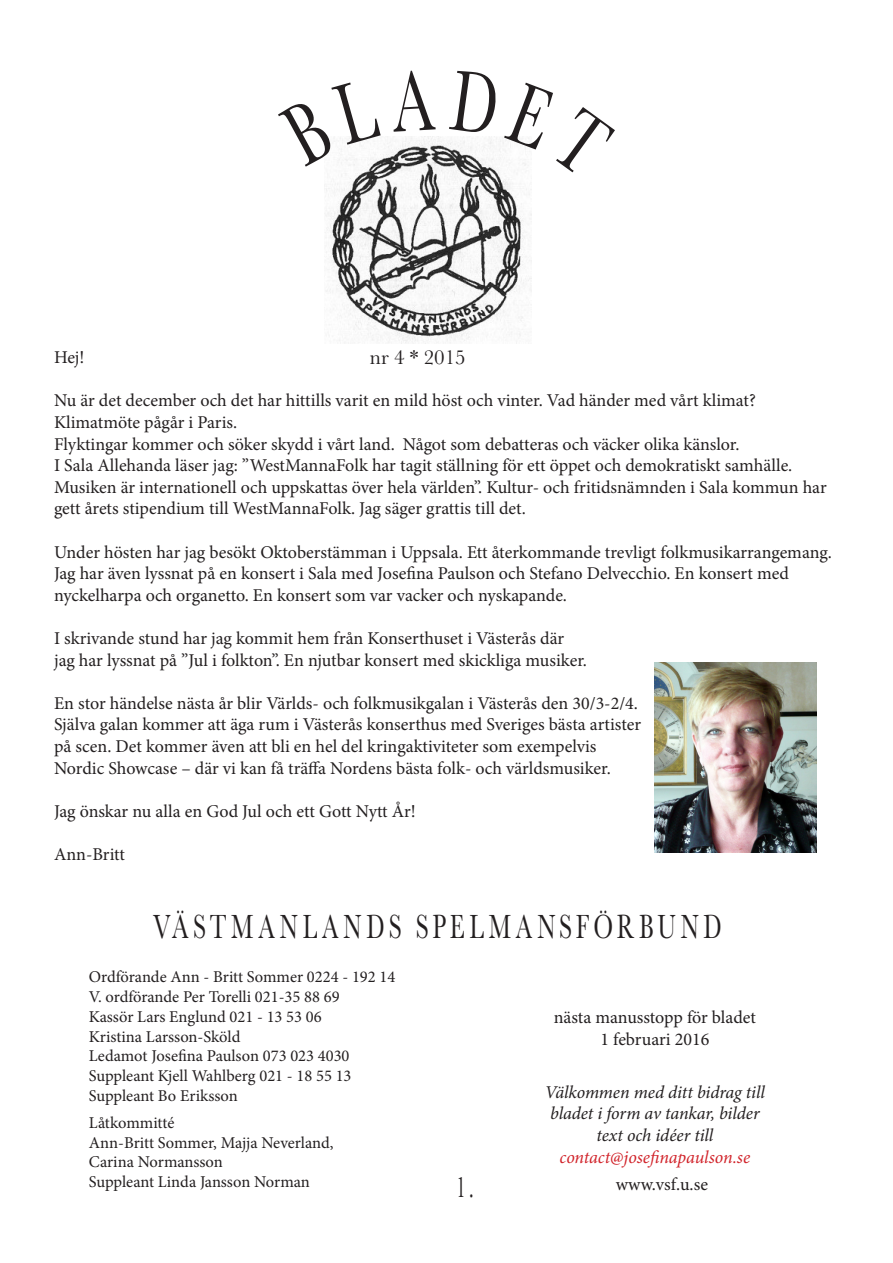
<style>
.page{position:relative;width:893px;height:1263px;background:#fff}
.page>*{position:absolute;margin:0;border:0;box-sizing:border-box;transform-origin:0 0}
.t1{font:34.8px "Baskerville";letter-spacing:.195em;color:#231f20;scale:.69 1}
.t2{font:30.45px "Baskerville";color:#231f20;scale:.69 1}
.t3{font:21px "Baskerville";color:#231f20}
.t4{font:18px/21.6px "Minion Pro";letter-spacing:-.005em;color:#231f20}
.t5{font:italic 18px/21.6px "Minion Pro";letter-spacing:-.005em;color:#231f20;text-align:center}
.t6{font:italic 18px "Minion Pro";letter-spacing:-.005em;color:#d1232a}
.t7{font:16.5px "Minion Pro";letter-spacing:-.005em;color:#231f20}
</style>
<div class="page">
<img style="left:325px;top:137px;width:207px;height:206px">
<img style="left:655px;top:662px;width:161px;height:190px">
<svg style="left:325px;top:137px;width:56px;height:30px"></svg>
<svg style="left:449px;top:136px;width:83px;height:42px"></svg>
<p class="t3" style="left:370px;top:344px;width:97px">nr 4 * 2015</p>
<p class="t4" style="left:54px;top:347px;width:32px">Hej!</p>
<p class="t4" style="left:54px;top:390px;width:703px">Nu är det december och det har hittills varit en mild höst och vinter. Vad händer med vårt klimat?</p>
<p class="t4" style="left:54px;top:411px;width:185px">Klimatmöte pågår i Paris.</p>
<p class="t4" style="left:54px;top:433px;width:687px">Flyktingar kommer och söker skydd i vårt land. Något som debatteras och väcker olika känslor.</p>
<p class="t4" style="left:54px;top:455px;width:740px">I Sala Allehanda läser jag: ”WestMannaFolk har tagit ställning för ett öppet och demokratiskt samhälle.</p>
<p class="t4" style="left:54px;top:476px;width:774px">Musiken är internationell och uppskattas över hela världen”. Kultur- och fritidsnämnden i Sala kommun har gett årets stipendium till WestMannaFolk. Jag säger grattis till det.</p>
<p class="t4" style="left:54px;top:541px;width:779px">Under hösten har jag besökt Oktoberstämman i Uppsala. Ett återkommande trevligt folkmusikarrangemang.</p>
<p class="t4" style="left:54px;top:563px;width:736px">Jag har även lyssnat på en konsert i Sala med Josefina Paulson och Stefano Delvecchio. En konsert med</p>
<p class="t4" style="left:54px;top:584px;width:515px">nyckelharpa och organetto. En konsert som var vacker och nyskapande.</p>
<p class="t4" style="left:54px;top:627px;width:512px">I skrivande stund har jag kommit hem från Konserthuset i Västerås där</p>
<p class="t4" style="left:54px;top:649px;width:535px">jag har lyssnat på ”Jul i folkton”. En njutbar konsert med skickliga musiker.</p>
<p class="t4" style="left:54px;top:692px;width:586px">En stor händelse nästa år blir Världs- och folkmusikgalan i Västerås den 30/3-2/4.</p>
<p class="t4" style="left:54px;top:714px;width:589px">Själva galan kommer att äga rum i Västerås konserthus med Sveriges bästa artister</p>
<p class="t4" style="left:54px;top:735px;width:544px">på scen. Det kommer även att bli en hel del kringaktiviteter som exempelvis</p>
<p class="t4" style="left:54px;top:757px;width:558px">Nordic Showcase – där vi kan få träffa Nordens bästa folk- och världsmusiker.</p>
<p class="t4" style="left:54px;top:800px;width:363px">Jag önskar nu alla en God Jul och ett Gott Nytt År!</p>
<p class="t4" style="left:54px;top:843px;width:73px">Ann-Britt</p>
<p class="t1" style="left:153px;top:904px;width:826px">VÄSTMANLANDS SPELMANSFÖRBUND</p>
<p class="t7" style="left:89px;top:966px;width:308px">Ordförande Ann - Britt Sommer 0224 - 192 14</p>
<p class="t7" style="left:89px;top:986px;width:252px">V. ordförande Per Torelli 021-35 88 69</p>
<p class="t7" style="left:89px;top:1005px;width:234px">Kassör Lars Englund 021 - 13 53 06</p>
<p class="t7" style="left:89px;top:1025px;width:153px">Kristina Larsson-Sköld</p>
<p class="t7" style="left:89px;top:1045px;width:262px">Ledamot Josefina Paulson 073 023 4030</p>
<p class="t7" style="left:89px;top:1065px;width:264px">Suppleant Kjell Wahlberg 021 - 18 55 13</p>
<p class="t7" style="left:89px;top:1085px;width:150px">Suppleant Bo Eriksson</p>
<p class="t7" style="left:89px;top:1111px;width:87px">Låtkommitté</p>
<p class="t7" style="left:89px;top:1131px;width:246px">Ann-Britt Sommer, Majja Neverland,</p>
<p class="t7" style="left:89px;top:1151px;width:135px">Carina Normansson</p>
<p class="t7" style="left:89px;top:1171px;width:223px">Suppleant Linda Jansson Norman</p>
<p class="t4" style="left:616px;top:1173px;width:94px">www.vsf.u.se</p>
<p class="t4" style="left:554px;top:1006px;width:204px">nästa manusstopp för bladet</p>
<p class="t4" style="left:600px;top:1028px;width:110px">1 februari 2016</p>
<p class="t5" style="left:545px;top:1081px;width:221px">Välkommen med ditt bidrag till bladet i form av tankar, bilder text och idéer till</p>
<p class="t6" style="left:560px;top:1144px;width:192px">contact@josefinapaulson.se</p>
<p class="t2" style="left:456px;top:1168px;width:28px">1.</p>
</div>
